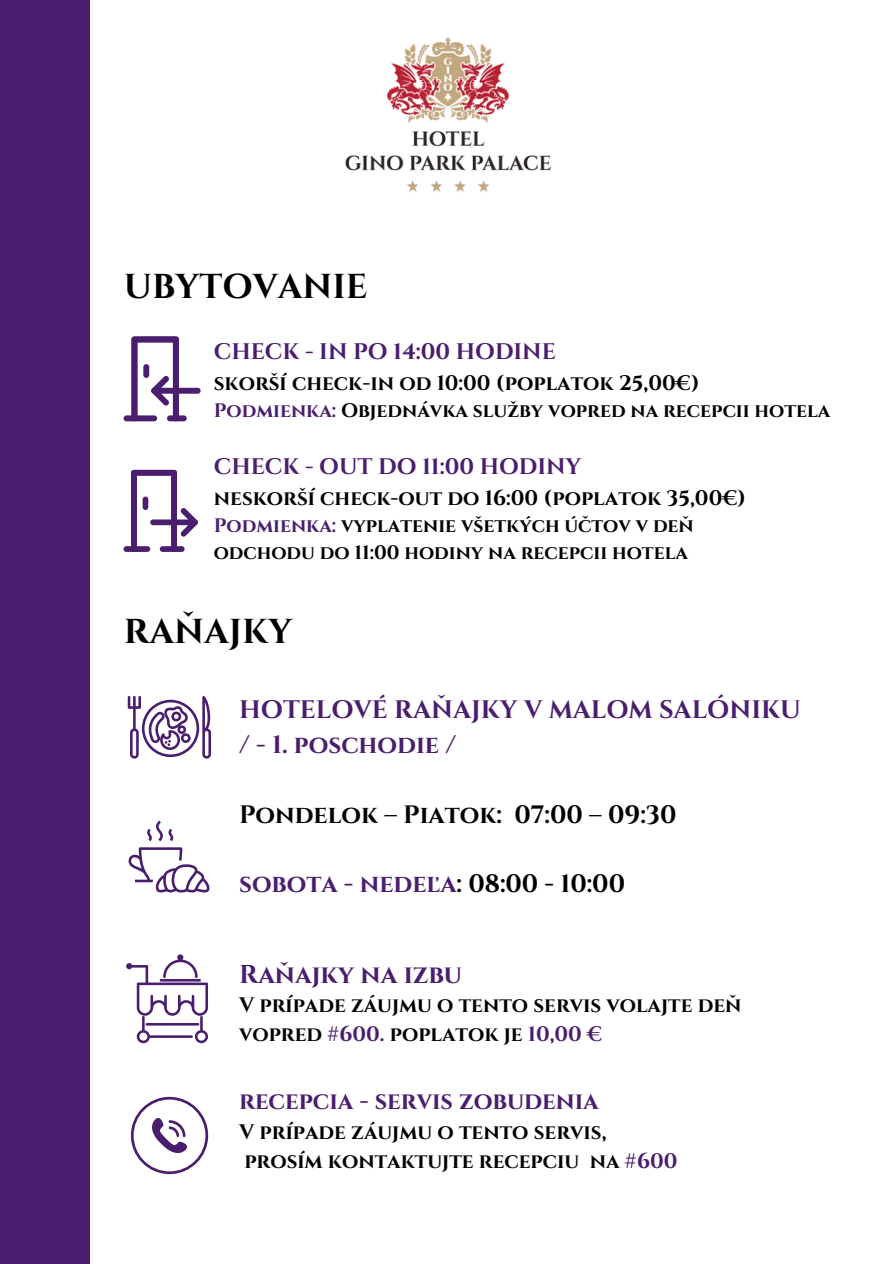
<style>
.page{position:relative;width:894px;height:1264px;background:#fff}
.page>*{position:absolute;margin:0;border:0;box-sizing:border-box;transform-origin:0 0}
.t1{font:700 34.5px "Cinzel";color:#000}
.t2{font:700 25.8px "Cinzel";color:#4a1d6f}
.t3{font:700 25.2px/34.8px "Cinzel";color:#4a1d6f}
.t4{font:700 25.2px "Cinzel";color:#000}
.t5{font:700 24.15px "Cinzel";color:#4a1d6f}
.t6{font:700 22.5px "Cinzel";color:#4a1d6f}
.t7{font:700 21px/29.2px "Cinzel";color:#000}
.t8{font:700 19.5px/27px "Cinzel";color:#000}
.s1{color:#4a1d6f}
.s2{color:#000}
</style>
<div class="page">
<div style="left:0;top:0;width:89px;height:1263px;background:#4a1d6f"></div>
<img style="left:345px;top:37px;width:207px;height:155px">
<svg style="left:124px;top:470px;width:74px;height:82px"></svg>
<div style="left:142px;top:496px;width:6px;height:14px;background:#4a1d6f;border-radius:3px"></div>
<div style="left:151px;top:388px;width:49px;height:6px;background:#4a1d6f;border-radius:3px"></div>
<svg style="left:124px;top:337px;width:63px;height:84px"></svg>
<div style="left:143px;top:364px;width:6px;height:14px;background:#4a1d6f;border-radius:3px"></div>
<svg style="left:128px;top:696px;width:83px;height:62px"></svg>
<svg style="left:128px;top:847px;width:82px;height:45px"></svg>
<svg style="left:147px;top:820px;width:27px;height:21px"></svg>
<svg style="left:126px;top:954px;width:82px;height:89px"></svg>
<svg style="left:131px;top:1096px;width:77px;height:78px"></svg>
<h1 class="t1" style="left:124px;top:264px;width:245px">UBYTOVANIE</h1>
<p class="t6" style="left:214px;top:337px;width:343px">CHECK - IN PO 14:00 HODINE</p>
<p class="t7" style="left:214px;top:369px;width:487px">skorší check-in od 10:00 (poplatok 25,00€)</p>
<p class="t8" style="left:214px;top:397px;width:617px"><span class="s1">Podmienka:</span> Objednávka služby vopred na recepcii hotela</p>
<p class="t6" style="left:214px;top:452px;width:369px">CHECK - OUT DO 11:00 HODINY</p>
<h1 class="t7" style="left:214px;top:484px;width:533px">neskorší check-out do 16:00 (poplatok 35,00€)</h1>
<p class="t8" style="left:214px;top:512px;width:481px"><span class="s1">Podmienka:</span> vyplatenie všetkých účtov v deň odchodu do 11:00 hodiny na recepcii hotela</p>
<p class="t1" style="left:124px;top:610px;width:170px">RAŇAJKY</p>
<h2 class="t3" style="left:239px;top:693px;width:563px">HOTELOVÉ RAŇAJKY V MALOM SALÓNIKU / - 1. poschodie /</h2>
<h2 class="t4" style="left:239px;top:798px;width:438px">Pondelok – Piatok: 07:00 – 09:30</h2>
<h2 class="t3" style="left:239px;top:867px;width:387px">sobota - nedeľa<span class="s2">: 08:00 - 10:00</span></h2>
<p class="t2" style="left:239px;top:957px;width:224px">Raňajky na izbu</p>
<p class="t7" style="left:239px;top:990px;width:503px">V prípade záujmu o tento servis volajte deň vopred <span class="s1">#600.</span> poplatok je <span class="s1">10,00 €</span></p>
<p class="t5" style="left:239px;top:1085px;width:361px">recepcia - servis zobudenia</p>
<p class="t7" style="left:239px;top:1118px;width:369px">V prípade záujmu o tento servis,</p>
<p class="t7" style="left:244px;top:1147px;width:434px">prosím kontaktujte recepciu na <span class="s1">#600</span></p>
</div>
